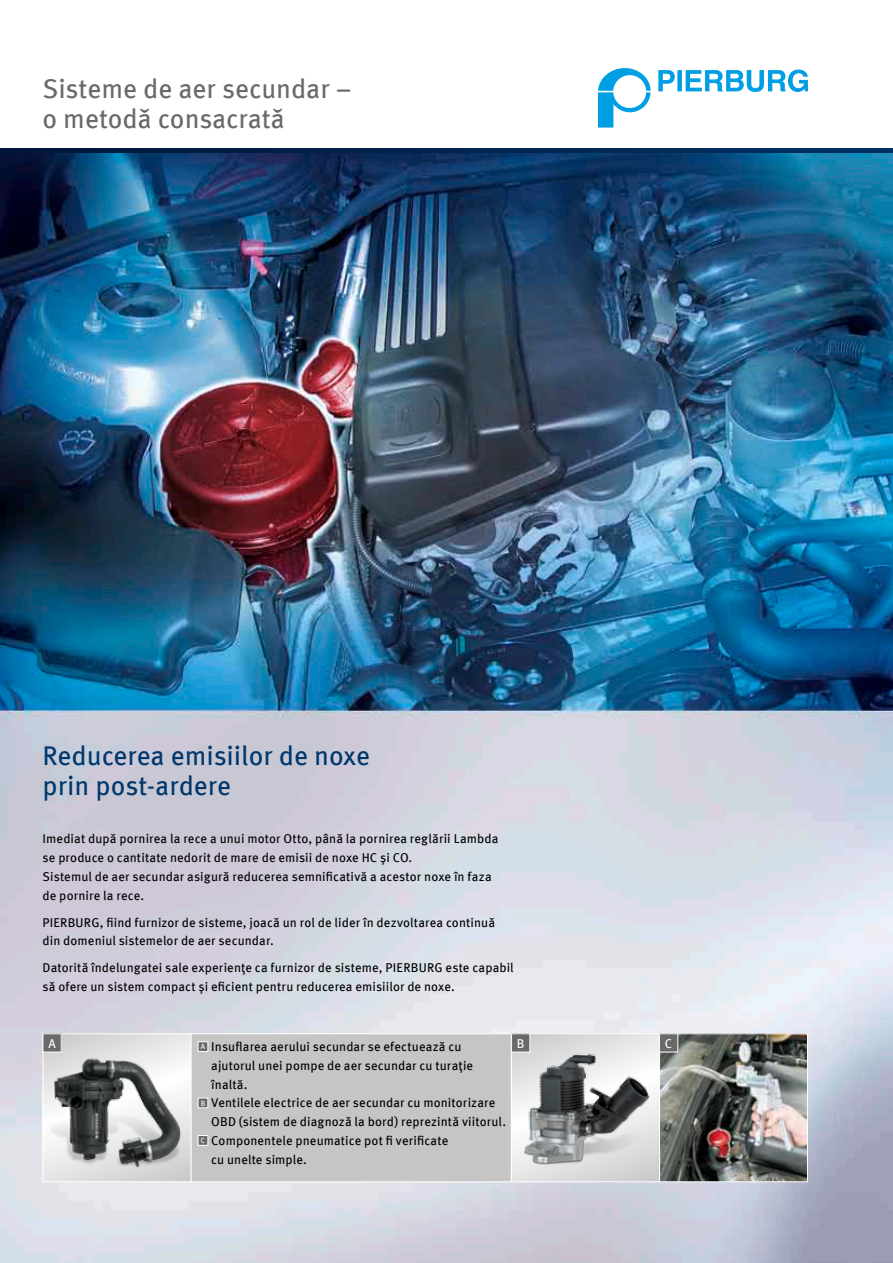
<style>
.page{position:relative;width:893px;height:1263px;background:#fff}
.page>*{position:absolute;margin:0;border:0;box-sizing:border-box;transform-origin:0 0}
.t1{font:27px/30px "Meta OFC";color:#00376c}
.t2{font:27px/30px "Meta OFC";letter-spacing:-.005em;color:#696969}
.t3{font:12.75px/18.8px "Meta OFC";letter-spacing:.01em;color:#000}
.t4{font:12.75px "Meta OFC";color:#fff}
.s1{font-size:7.5px;color:#fff}
</style>
<div class="page">
<img style="left:0;top:152px;width:893px;height:1111px">
<svg style="left:0;top:149px;width:893px;height:3px;background:#00234d"></svg>
<div style="left:191px;top:1034px;width:320px;height:148px;background:#c5c5c6"></div>
<div style="left:198px;top:1042px;width:10px;height:9px;background:#696969"></div>
<div style="left:198px;top:1041px;width:10px;height:11px;border:1px solid #fff"></div>
<div style="left:198px;top:1098px;width:10px;height:10px;background:#696969"></div>
<div style="left:198px;top:1097px;width:10px;height:11px;border:1px solid #fff"></div>
<div style="left:198px;top:1135px;width:10px;height:10px;background:#696969"></div>
<div style="left:198px;top:1135px;width:10px;height:11px;border:1px solid #fff"></div>
<div style="left:190px;top:1033px;width:322px;height:149px;border:1px solid #fff"></div>
<svg style="left:598px;top:68px;width:53px;height:60px"></svg>
<svg style="left:658px;top:69px;width:150px;height:23px"></svg>
<img style="left:661px;top:1035px;width:145px;height:145px">
<div style="left:659px;top:1033px;width:149px;height:149px;border:1px solid #fff"></div>
<svg style="left:513px;top:1035px;width:145px;height:145px"></svg>
<div style="left:511px;top:1033px;width:149px;height:149px;border:1px solid #fff"></div>
<img style="left:45px;top:1035px;width:144px;height:145px">
<div style="left:43px;top:1033px;width:148px;height:149px;border:1px solid #fff"></div>
<div style="left:43px;top:1034px;width:18px;height:18px;background:#696969"></div>
<div style="left:43px;top:1033px;width:19px;height:19px;border:1px solid #fff"></div>
<div style="left:512px;top:1034px;width:18px;height:18px;background:#696969"></div>
<div style="left:511px;top:1033px;width:19px;height:19px;border:1px solid #fff"></div>
<div style="left:659px;top:1034px;width:19px;height:18px;background:#696969"></div>
<div style="left:659px;top:1033px;width:19px;height:19px;border:1px solid #fff"></div>
<h1 class="t2" style="left:43px;top:73px;width:311px">Sisteme de aer secundar – o metodă consacrată</h1>
<h1 class="t1" style="left:43px;top:740px;width:329px">Reducerea emisiilor de noxe prin post-ardere</h1>
<p class="t3" style="left:43px;top:829px;width:457px">Imediat după pornirea la rece a unui motor Otto, până la pornirea reglării Lambda se produce o cantitate nedorit de mare de emisii de noxe HC şi CO.<br>Sistemul de aer secundar asigură reducerea semnificativă a acestor noxe în faza de pornire la rece.</p>
<p class="t3" style="left:43px;top:913px;width:454px">PIERBURG, fiind furnizor de sisteme, joacă un rol de lider în dezvoltarea continuă din domeniul sistemelor de aer secundar.</p>
<p class="t3" style="left:43px;top:958px;width:473px">Datorită îndelungatei sale experienţe ca furnizor de sisteme, PIERBURG este capabil să ofere un sistem compact şi eficient pentru reducerea emisiilor de noxe.</p>
<p class="t4" style="left:48px;top:1035px;width:9px">A</p>
<p class="t4" style="left:517px;top:1035px;width:9px">B</p>
<p class="t4" style="left:665px;top:1035px;width:9px">C</p>
<p class="t3" style="left:201px;top:1037px;width:262px"><span class="s1">A</span> Insuflarea aerului secundar se efectuează cu</p>
<p class="t3" style="left:211px;top:1056px;width:263px">ajutorul unei pompe de aer secundar cu turaţie</p>
<p class="t3" style="left:211px;top:1075px;width:38px">înaltă.</p>
<p class="t3" style="left:201px;top:1094px;width:296px"><span class="s1">B</span> Ventilele electrice de aer secundar cu monitorizare</p>
<p class="t3" style="left:211px;top:1112px;width:296px">OBD (sistem de diagnoză la bord) reprezintă viitorul.</p>
<p class="t3" style="left:201px;top:1131px;width:249px"><span class="s1">C</span> Componentele pneumatice pot fi verificate</p>
<p class="t3" style="left:211px;top:1150px;width:97px">cu unelte simple.</p>
</div>
